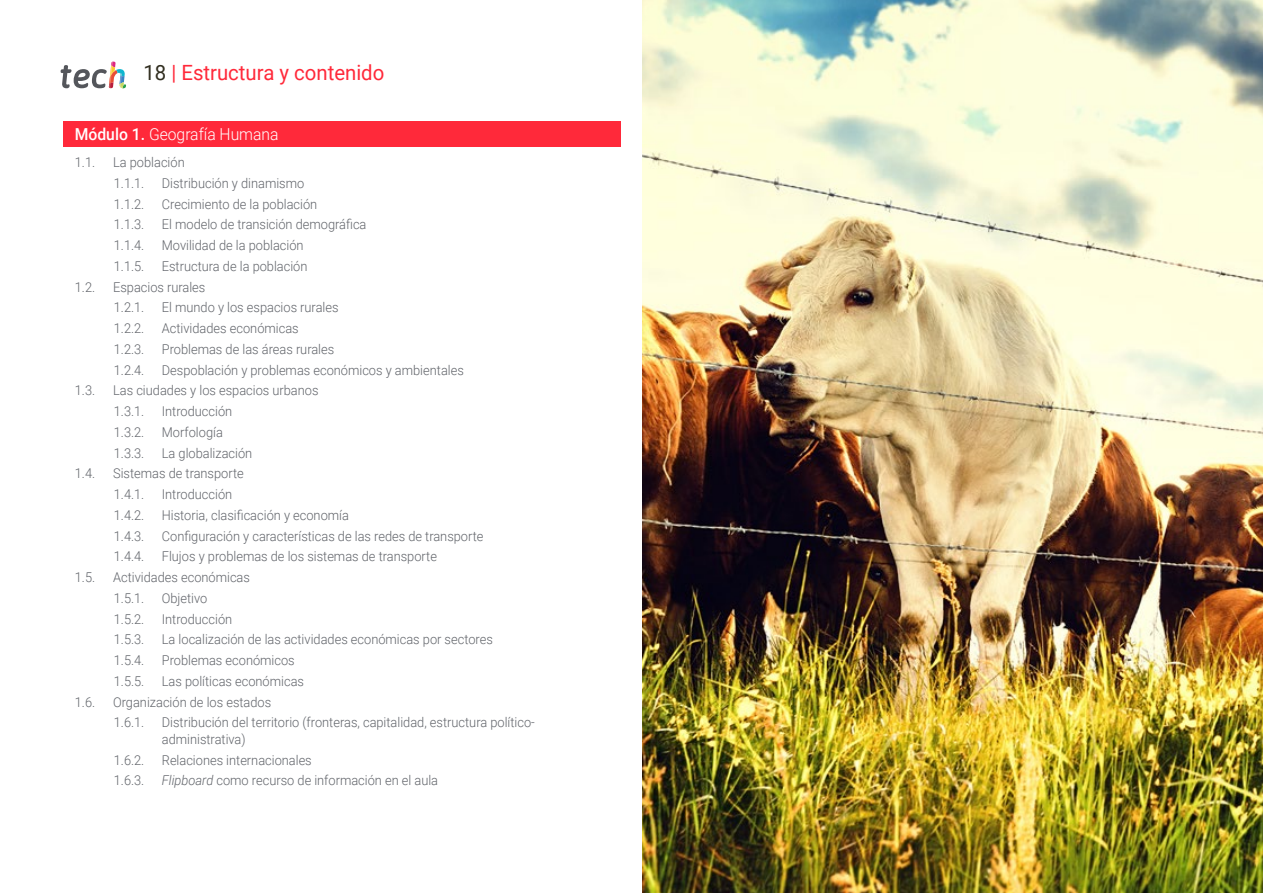
<style>
.page{position:relative;width:1263px;height:893px;background:#fff}
.page>*{position:absolute;margin:0;border:0;box-sizing:border-box;transform-origin:0 0}
.t1{font:21px "Roboto";color:#ff293a}
.t2{font:300 16.5px "Roboto";color:#fff;scale:.95 1}
.t3{font:300 13.5px/20.7px "Roboto";color:#61646a;scale:.95 1}
.s1{color:#312e20}
.s2{font-weight:500}
.s3{font-style:italic}
</style>
<div class="page">
<img style="left:642px;top:0;width:621px;height:893px">
<svg style="left:61px;top:62px;width:65px;height:27px"></svg>
<div style="left:64px;top:121px;width:557px;height:25px;background:#ff293a"></div>
<h1 class="t1" style="left:144px;top:57px;width:242px"><span class="s1">18</span> | Estructura y contenido</h1>
<p class="t2" style="left:75px;top:123px;width:216px"><span class="s2">Módulo 1.</span> Geografía Humana</p>
<p class="t3" style="left:75px;top:151px;width:23px">1.1.</p>
<p class="t3" style="left:113px;top:151px;width:77px">La población<br>1.1.1.</p>
<p class="t3" style="left:162px;top:172px;width:151px">Distribución y dinamismo</p>
<p class="t3" style="left:114px;top:193px;width:34px">1.1.2.</p>
<p class="t3" style="left:162px;top:193px;width:165px">Crecimiento de la población</p>
<p class="t3" style="left:114px;top:214px;width:34px">1.1.3.</p>
<p class="t3" style="left:162px;top:214px;width:217px">El modelo de transición demográfica</p>
<p class="t3" style="left:114px;top:234px;width:34px">1.1.4.</p>
<p class="t3" style="left:162px;top:234px;width:151px">Movilidad de la población</p>
<p class="t3" style="left:114px;top:255px;width:34px">1.1.5.</p>
<p class="t3" style="left:162px;top:255px;width:155px">Estructura de la población</p>
<p class="t3" style="left:75px;top:276px;width:23px">1.2.</p>
<p class="t3" style="left:113px;top:276px;width:99px">Espacios rurales<br>1.2.1.</p>
<p class="t3" style="left:162px;top:297px;width:187px">El mundo y los espacios rurales</p>
<p class="t3" style="left:114px;top:317px;width:34px">1.2.2.</p>
<p class="t3" style="left:162px;top:317px;width:146px">Actividades económicas</p>
<p class="t3" style="left:114px;top:338px;width:34px">1.2.3.</p>
<p class="t3" style="left:162px;top:338px;width:183px">Problemas de las áreas rurales</p>
<p class="t3" style="left:114px;top:359px;width:34px">1.2.4.</p>
<p class="t3" style="left:162px;top:359px;width:319px">Despoblación y problemas económicos y ambientales</p>
<p class="t3" style="left:75px;top:380px;width:23px">1.3.</p>
<p class="t3" style="left:113px;top:380px;width:218px">Las ciudades y los espacios urbanos<br>1.3.1.</p>
<p class="t3" style="left:162px;top:400px;width:76px">Introducción</p>
<p class="t3" style="left:114px;top:421px;width:34px">1.3.2.</p>
<p class="t3" style="left:162px;top:421px;width:66px">Morfología</p>
<p class="t3" style="left:114px;top:442px;width:34px">1.3.3.</p>
<p class="t3" style="left:162px;top:442px;width:97px">La globalización</p>
<p class="t3" style="left:75px;top:463px;width:23px">1.4.</p>
<p class="t3" style="left:113px;top:463px;width:139px">Sistemas de transporte<br>1.4.1.</p>
<p class="t3" style="left:162px;top:483px;width:76px">Introducción</p>
<p class="t3" style="left:114px;top:504px;width:34px">1.4.2.</p>
<p class="t3" style="left:162px;top:504px;width:198px">Historia, clasificación y economía</p>
<p class="t3" style="left:114px;top:525px;width:34px">1.4.3.</p>
<p class="t3" style="left:162px;top:525px;width:340px">Configuración y características de las redes de transporte</p>
<p class="t3" style="left:114px;top:546px;width:34px">1.4.4.</p>
<p class="t3" style="left:162px;top:546px;width:291px">Flujos y problemas de los sistemas de transporte</p>
<p class="t3" style="left:75px;top:566px;width:23px">1.5.</p>
<p class="t3" style="left:113px;top:566px;width:146px">Actividades económicas<br>1.5.1.</p>
<p class="t3" style="left:162px;top:587px;width:49px">Objetivo</p>
<p class="t3" style="left:114px;top:608px;width:34px">1.5.2.</p>
<p class="t3" style="left:162px;top:608px;width:76px">Introducción</p>
<p class="t3" style="left:114px;top:629px;width:34px">1.5.3.</p>
<p class="t3" style="left:162px;top:629px;width:350px">La localización de las actividades económicas por sectores</p>
<p class="t3" style="left:114px;top:649px;width:34px">1.5.4.</p>
<p class="t3" style="left:162px;top:649px;width:141px">Problemas económicos</p>
<p class="t3" style="left:114px;top:670px;width:34px">1.5.5.</p>
<p class="t3" style="left:162px;top:670px;width:151px">Las políticas económicas</p>
<p class="t3" style="left:75px;top:691px;width:23px">1.6.</p>
<p class="t3" style="left:113px;top:691px;width:168px">Organización de los estados<br>1.6.1.</p>
<p class="t3" style="left:162px;top:714px;width:394px;line-height:16.5px">Distribución del territorio (fronteras, capitalidad, estructura político&shy;administrativa)</p>
<p class="t3" style="left:114px;top:749px;width:34px">1.6.2.</p>
<p class="t3" style="left:162px;top:749px;width:159px">Relaciones internacionales</p>
<p class="t3" style="left:114px;top:770px;width:34px">1.6.3.</p>
<p class="t3" style="left:162px;top:770px;width:292px"><span class="s3">Flipboard</span> como recurso de información en el aula</p>
</div>
